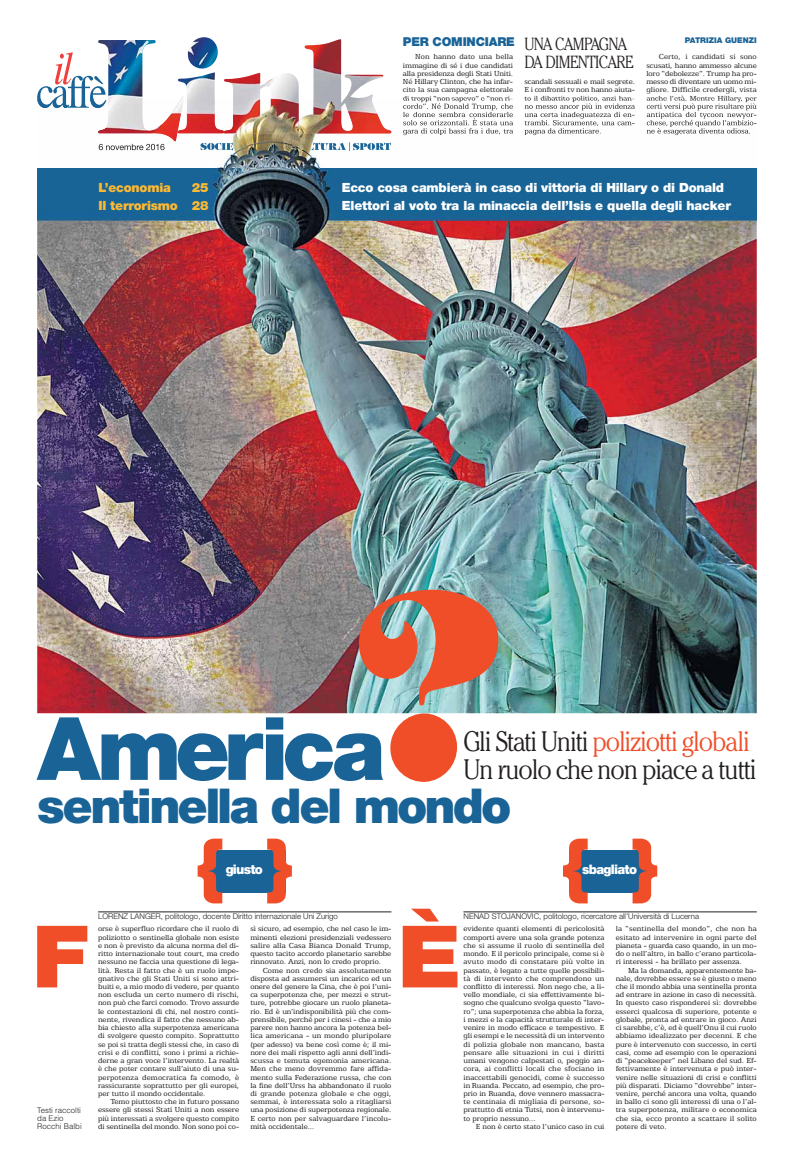
<style>
.page{position:relative;width:794px;height:1166px;background:#fff}
.page>*{position:absolute;margin:0;border:0;box-sizing:border-box;transform-origin:0 0}
.t1{font:900 87.5px "Helvetica Neue LT Std";letter-spacing:-.055em;color:#196397}
.t2{font:900 86.27px "Helvetica Neue LT Std";color:#f04e29;scale:1.05 1}
.t3{font:900 48.12px "Helvetica Neue LT Std";letter-spacing:-.05em;color:#196397}
.t4{font:300 28px/28px "Cheltenham Std";letter-spacing:-.045em;color:#231f20;scale:.91 1}
.t5{font:300 17.5px/18.4px "Cheltenham Std";letter-spacing:-.04em;color:#231f20;scale:.86 1}
.t6{font:900 13.12px "Helvetica Neue LT Std";letter-spacing:-.055em;color:#fff}
.t7{font:900 12.69px/18.1px "Helvetica Neue LT Std";letter-spacing:-.01em;color:#fff}
.t8{font:900 12.69px/18.1px "Helvetica Neue LT Std";letter-spacing:-.015em;color:#fdb932;text-align:right}
.t9{font:900 12.25px "Helvetica Neue LT Std";letter-spacing:-.015em;color:#196397}
.t10{font:8.22px/8.2px "Egyptian 505 BT";letter-spacing:-.01em;color:#231f20;text-align:justify}
.t11{font:300 7.88px "Helvetica Neue LT Std";color:#231f20}
.t12{font:7.88px/7.9px "caffe twitter";color:#231f20}
.t13{font:900 7.88px "Helvetica Neue LT Std";color:#196397}
.s1{color:#f04e29}
</style>
<div class="page">
<hr style="left:98px;top:911px;width:293px;height:1px;background:#231f20">
<hr style="left:463px;top:911px;width:293px;height:1px;background:#231f20">
<img style="left:98px;top:37px;width:286px;height:62px">
<svg style="left:37px;top:52px;width:69px;height:47px"></svg>
<img style="left:37px;top:99px;width:719px;height:614px">
<img style="left:184px;top:99px;width:207px;height:35px">
<img style="left:98px;top:99px;width:86px;height:42px">
<img style="left:99px;top:144px;width:66px;height:6px">
<img style="left:37px;top:99px;width:69px;height:9px">
<img style="left:37px;top:168px;width:719px;height:53px">
<svg style="left:200px;top:140px;width:150px;height:11px"></svg>
<img style="left:353px;top:143px;width:38px;height:8px">
<img style="left:271px;top:181px;width:14px;height:16px">
<img style="left:647px;top:99px;width:45px;height:2px">
<img style="left:647px;top:104px;width:39px;height:6px">
<img style="left:647px;top:112px;width:35px;height:7px">
<img style="left:646px;top:120px;width:43px;height:15px">
<img style="left:524px;top:99px;width:41px;height:2px">
<img style="left:524px;top:105px;width:44px;height:4px">
<img style="left:524px;top:112px;width:43px;height:5px">
<img style="left:524px;top:120px;width:38px;height:5px">
<img style="left:524px;top:128px;width:38px;height:7px">
<img style="left:403px;top:99px;width:42px;height:3px">
<img style="left:403px;top:103px;width:59px;height:6px">
<img style="left:403px;top:112px;width:49px;height:5px">
<img style="left:403px;top:120px;width:52px;height:5px">
<img style="left:403px;top:128px;width:41px;height:7px">
<div style="left:204px;top:849px;width:81px;height:43px;background:#196397"></div>
<svg style="left:198px;top:838px;width:24px;height:65px"></svg>
<svg style="left:267px;top:838px;width:25px;height:65px"></svg>
<div style="left:569px;top:849px;width:81px;height:43px;background:#196397"></div>
<svg style="left:563px;top:838px;width:24px;height:65px"></svg>
<svg style="left:632px;top:838px;width:25px;height:65px"></svg>
<svg style="left:358px;top:587px;width:141px;height:195px"></svg>
<h3 class="t5" style="left:524px;top:36px;width:129px">UNA CAMPAGNA<br>DA DIMENTICARE</h3>
<h3 class="t9" style="left:403px;top:38px;width:113px">PER COMINCIARE</h3>
<p class="t13" style="left:685px;top:38px;width:73px">PATRIZIA GUENZI</p>
<p class="t10" style="left:646px;top:53px;width:112px;text-indent:12px">Certo, i candidati si sono scusati, hanno ammesso alcune loro “debolezze”. Trump ha pro&shy;messo di diventare un uomo mi&shy;gliore. Difficile credergli, vista anche l’età. Mentre Hillary, per</p>
<p class="t10" style="left:403px;top:53px;width:112px;text-indent:12px">Non hanno dato una bella immagine di sé i due candidati alla presidenza degli Stati Uniti.<br>Né Hillary Clinton, che ha infar&shy;cito la sua campagna elettorale di troppi “non sapevo” e “non ri-</p>
<p class="t10" style="left:524px;top:78px;width:112px">scandali sessuali e mail segrete.<br>E i confronti tv non hanno aiuta&shy;to il dibattito politico, anzi han-</p>
<h3 class="t8" style="left:98px;top:180px;width:112px">25<br>Il terrorismo 28</h3>
<h3 class="t7" style="left:342px;top:180px;width:391px">Ecco cosa cambierà in caso di vittoria di Hillary o di Donald<br>Elettori al voto tra la minaccia dell’Isis e quella degli hacker</h3>
<h3 class="t8" style="left:98px;top:180px;width:74px">L’economia</h3>
<h1 class="t1" style="left:37px;top:717px;width:350px">America</h1>
<h3 class="t3" style="left:37px;top:789px;width:476px">sentinella del mondo</h3>
<h3 class="t4" style="left:463px;top:730px;width:323px">Gli Stati Uniti <span class="s1">poliziotti globali<br></span>Un ruolo che non piace a tutti</h3>
<h3 class="t6" style="left:226px;top:864px;width:39px">giusto</h3>
<h3 class="t6" style="left:582px;top:864px;width:56px">sbagliato</h3>
<h2 class="t2" style="left:32px;top:926px;width:56px">F</h2>
<p class="t12" style="left:37px;top:1106px;width:46px">Testi raccolti da Ezio<br>Rocchi Balbi</p>
<p class="t11" style="left:98px;top:913px;width:241px">LORENZ LANGER, politologo, docente Diritto internazionale Uni Zurigo</p>
<p class="t10" style="left:98px;top:925px;width:143px">orse è superfluo ricordare che il ruolo di poliziotto o sentinella globale non esiste e non è previsto da alcuna norma del di&shy;ritto internazionale tout court, ma credo nessuno ne faccia una questione di lega&shy;lità. Resta il fatto che è un ruolo impe&shy;gnativo che gli Stati Uniti si sono attri&shy;buiti e, a mio modo di vedere, per quanto non escluda un certo numero di rischi, non può che farci comodo. Trovo assurde le contestazioni di chi, nel nostro conti&shy;nente, rivendica il fatto che nessuno ab&shy;bia chiesto alla superpotenza americana di svolgere questo compito. Soprattutto se poi si tratta degli stessi che, in caso di crisi e di conflitti, sono i primi a richie&shy;derne a gran voce l’intervento. La realtà è che poter contare sull’aiuto di una su&shy;perpotenza democratica fa comodo, è rassicurante soprattutto per gli europei, per tutto il mondo occidentale.</p>
<p class="t10" style="left:98px;top:1098px;width:143px;text-indent:12px">Temo piuttosto che in futuro possano essere gli stessi Stati Uniti a non essere più interessati a svolgere questo compito di sentinella del mondo. Non sono poi co-</p>
<p class="t10" style="left:250px;top:925px;width:143px">sì sicuro, ad esempio, che nel caso le im&shy;minenti elezioni presidenziali vedessero salire alla Casa Bianca Donald Trump, questo tacito accordo planetario sarebbe rinnovato. Anzi, non lo credo proprio.</p>
<p class="t10" style="left:250px;top:966px;width:143px;text-indent:12px">Come non credo sia assolutamente disposta ad assumersi un incarico ed un onere del genere la Cina, che è poi l’uni&shy;ca superpotenza che, per mezzi e strut&shy;ture, potrebbe giocare un ruolo planeta&shy;rio. Ed è un’indisponibilità più che com&shy;prensibile, perché per i cinesi - che a mio parere non hanno ancora la potenza bel&shy;lica americana - un mondo pluripolare (per adesso) va bene così come è; il mi&shy;nore dei mali rispetto agli anni dell’indi&shy;scussa e temuta egemonia americana.<br>Men che meno dovremmo fare affida&shy;mento sulla Federazione russa, che con la fine dell’Urss ha abbandonato il ruolo di grande potenza globale e che oggi, semmai, è interessata solo a ritagliarsi una posizione di superpotenza regionale.<br>E certo non per salvaguardare l’incolu&shy;mità occidentale...</p>
<h2 class="t2" style="left:397px;top:926px;width:62px">È</h2>
<p class="t11" style="left:463px;top:913px;width:237px">NENAD STOJANOVIC, politologo, ricercatore all’Università di Lucerna</p>
<p class="t10" style="left:463px;top:925px;width:143px">evidente quanti elementi di pericolosità comporti avere una sola grande potenza che si assume il ruolo di sentinella del mondo. E il pericolo principale, come si è avuto modo di constatare più volte in passato, è legato a tutte quelle possibili&shy;tà di intervento che comprendono un conflitto di interessi. Non nego che, a li&shy;vello mondiale, ci sia effettivamente bi&shy;sogno che qualcuno svolga questo “lavo&shy;ro”; una superpotenza che abbia la forza, i mezzi e la capacità strutturale di inter&shy;venire in modo efficace e tempestivo. E gli esempi e le necessità di un intervento di polizia globale non mancano, basta pensare alle situazioni in cui i diritti umani vengono calpestati o, peggio an&shy;cora, ai conflitti locali che sfociano in inaccettabili genocidi, come è successo in Ruanda. Peccato, ad esempio, che pro&shy;prio in Ruanda, dove vennero massacra&shy;te centinaia di migliaia di persone, so&shy;prattutto di etnia Tutsi, non è intervenu&shy;to proprio nessuno...</p>
<p class="t10" style="left:476px;top:1123px;width:130px">E non è certo stato l’unico caso in cui</p>
<p class="t10" style="left:615px;top:925px;width:143px">la “sentinella del mondo”, che non ha esitato ad intervenire in ogni parte del pianeta - guarda caso quando, in un mo&shy;do o nell’altro, in ballo c’erano particola&shy;ri interessi - ha brillato per assenza.</p>
<p class="t10" style="left:615px;top:966px;width:143px;text-indent:12px">Ma la domanda, apparentemente ba&shy;nale, dovrebbe essere se è giusto o meno che il mondo abbia una sentinella pronta ad entrare in azione in caso di necessità.<br>In questo caso risponderei sì: dovrebbe esserci qualcosa di superiore, potente e globale, pronta ad entrare in gioco. Anzi ci sarebbe, c’è, ed è quell’Onu il cui ruolo abbiamo idealizzato per decenni. E che pure è intervenuto con successo, in certi casi, come ad esempio con le operazioni di “peacekeeper” nel Libano del sud. Ef&shy;fettivamente è intervenuta e può inter&shy;venire nelle situazioni di crisi e conflitti più disparati. Diciamo “dovrebbe” inter&shy;venire, perché ancora una volta, quando in ballo ci sono gli interessi di una o l’al&shy;tra superpotenza, militare o economica che sia, ecco pronto a scattare il solito potere di veto.</p>
</div>
